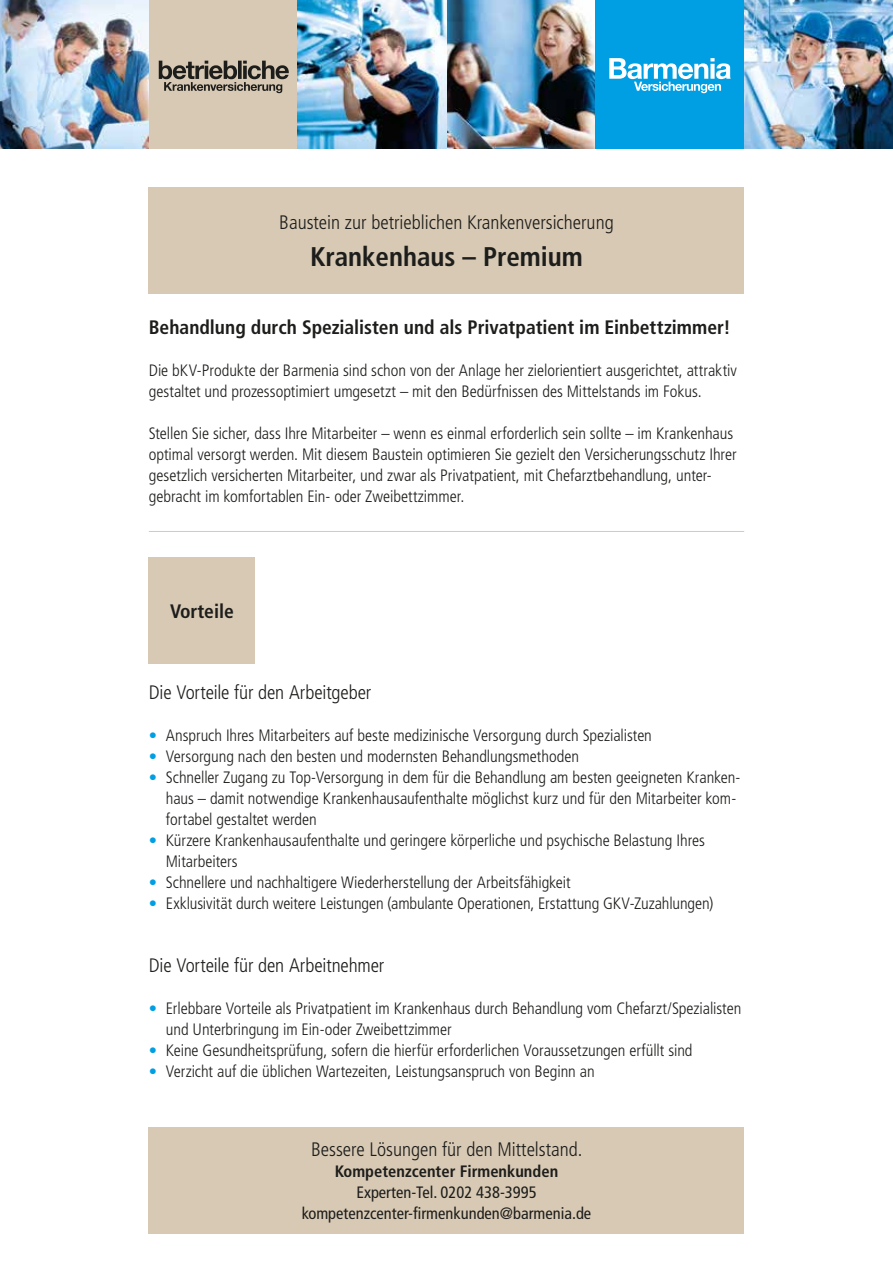
<style>
.page{position:relative;width:893px;height:1263px;background:#fff}
.page>*{position:absolute;margin:0;border:0;box-sizing:border-box;transform-origin:0 0}
.t1{font:700 condensed 27px "Frutiger LT Std";color:#1d1d1b}
.t2{font:300 condensed 19.5px "Frutiger LT Std";color:#1d1d1b}
.t3{font:700 condensed 19.5px "Frutiger LT Std";color:#1d1d1b}
.t4{font:300 condensed 16.5px/21px "Frutiger LT Std";letter-spacing:-.005em;color:#1d1d1b}
.t5{font:condensed 16.5px/21px "Frutiger LT Std";color:#1d1d1b;text-align:center}
.t6{font:700 condensed 16.5px "Frutiger LT Std";color:#1d1d1b}
.s1{color:#009fe3}
</style>
<div class="page">
<div style="left:149px;top:1127px;width:595px;height:106px;background:#d7c9b4"></div>
<div style="left:149px;top:187px;width:595px;height:106px;background:#d7c9b4"></div>
<hr style="left:149px;top:531px;width:595px;height:1px;background:#d7c9b4">
<div style="left:149px;top:557px;width:106px;height:106px;background:#d7c9b4"></div>
<div style="left:149px;top:0;width:149px;height:149px;background:#d7c9b4"></div>
<svg style="left:159px;top:61px;width:130px;height:32px"></svg>
<img style="left:744px;top:0;width:149px;height:149px">
<img style="left:298px;top:0;width:297px;height:149px">
<img style="left:0;top:0;width:149px;height:149px">
<div style="left:595px;top:0;width:149px;height:149px;background:#009fe3"></div>
<svg style="left:609px;top:58px;width:122px;height:35px"></svg>
<p class="t2" style="left:279px;top:211px;width:336px">Baustein zur betrieblichen Krankenversicherung</p>
<h1 class="t1" style="left:310px;top:241px;width:274px">Krankenhaus – Premium</h1>
<p class="t3" style="left:149px;top:315px;width:583px">Behandlung durch Spezialisten und als Privatpatient im Einbettzimmer!</p>
<p class="t4" style="left:149px;top:360px;width:590px">Die bKV-Produkte der Barmenia sind schon von der Anlage her zielorientiert ausgerichtet, attraktiv gestaltet und prozessoptimiert umgesetzt – mit den Bedürfnissen des Mittelstands im Fokus.</p>
<p class="t4" style="left:149px;top:423px;width:589px">Stellen Sie sicher, dass Ihre Mitarbeiter – wenn es einmal erforderlich sein sollte – im Krankenhaus optimal versorgt werden. Mit diesem Baustein optimieren Sie gezielt den Versicherungsschutz Ihrer gesetzlich versicherten Mitarbeiter, und zwar als Privatpatient, mit Chefarztbehandlung, unter&shy;gebracht im komfortablen Ein- oder Zweibettzimmer.</p>
<p class="t3" style="left:170px;top:599px;width:65px">Vorteile</p>
<p class="t2" style="left:149px;top:681px;width:224px">Die Vorteile für den Arbeitgeber</p>
<p class="t4" style="left:149px;top:725px;width:505px"><span class="s1">•</span> Anspruch Ihres Mitarbeiters auf beste medizinische Versorgung durch Spezialisten</p>
<p class="t4" style="left:149px;top:746px;width:432px"><span class="s1">•</span> Versorgung nach den besten und modernsten Behandlungsmethoden</p>
<p class="t4" style="left:166px;top:767px;width:576px;text-indent:-17px"><span class="s1">•</span> Schneller Zugang zu Top-Versorgung in dem für die Behandlung am besten geeigneten Kranken&shy;haus – damit notwendige Krankenhausaufenthalte möglichst kurz und für den Mitarbeiter kom&shy;fortabel gestaltet werden</p>
<p class="t4" style="left:166px;top:830px;width:541px;text-indent:-17px"><span class="s1">•</span> Kürzere Krankenhausaufenthalte und geringere körperliche und psychische Belastung Ihres<br>Mitarbeiters</p>
<p class="t4" style="left:149px;top:872px;width:423px"><span class="s1">•</span> Schnellere und nachhaltigere Wiederherstellung der Arbeitsfähigkeit</p>
<p class="t4" style="left:149px;top:893px;width:566px"><span class="s1">•</span> Exklusivität durch weitere Leistungen (ambulante Operationen, Erstattung GKV-Zuzahlungen)</p>
<p class="t2" style="left:149px;top:954px;width:237px">Die Vorteile für den Arbeitnehmer</p>
<p class="t4" style="left:166px;top:998px;width:577px;text-indent:-17px"><span class="s1">•</span> Erlebbare Vorteile als Privatpatient im Krankenhaus durch Behandlung vom Chefarzt/Spezialisten und Unterbringung im Ein-oder Zweibettzimmer</p>
<p class="t4" style="left:149px;top:1040px;width:545px"><span class="s1">•</span> Keine Gesundheitsprüfung, sofern die hierfür erforderlichen Voraussetzungen erfüllt sind</p>
<p class="t4" style="left:149px;top:1061px;width:447px"><span class="s1">•</span> Verzicht auf die üblichen Wartezeiten, Leistungsanspruch von Beginn an</p>
<p class="t2" style="left:311px;top:1138px;width:273px">Bessere Lösungen für den Mittelstand.</p>
<p class="t6" style="left:335px;top:1161px;width:225px">Kompetenzcenter Firmenkunden</p>
<p class="t5" style="left:302px;top:1182px;width:291px">Experten-Tel. 0202 438-3995 kompetenzcenter-firmenkunden@barmenia.de</p>
</div>
